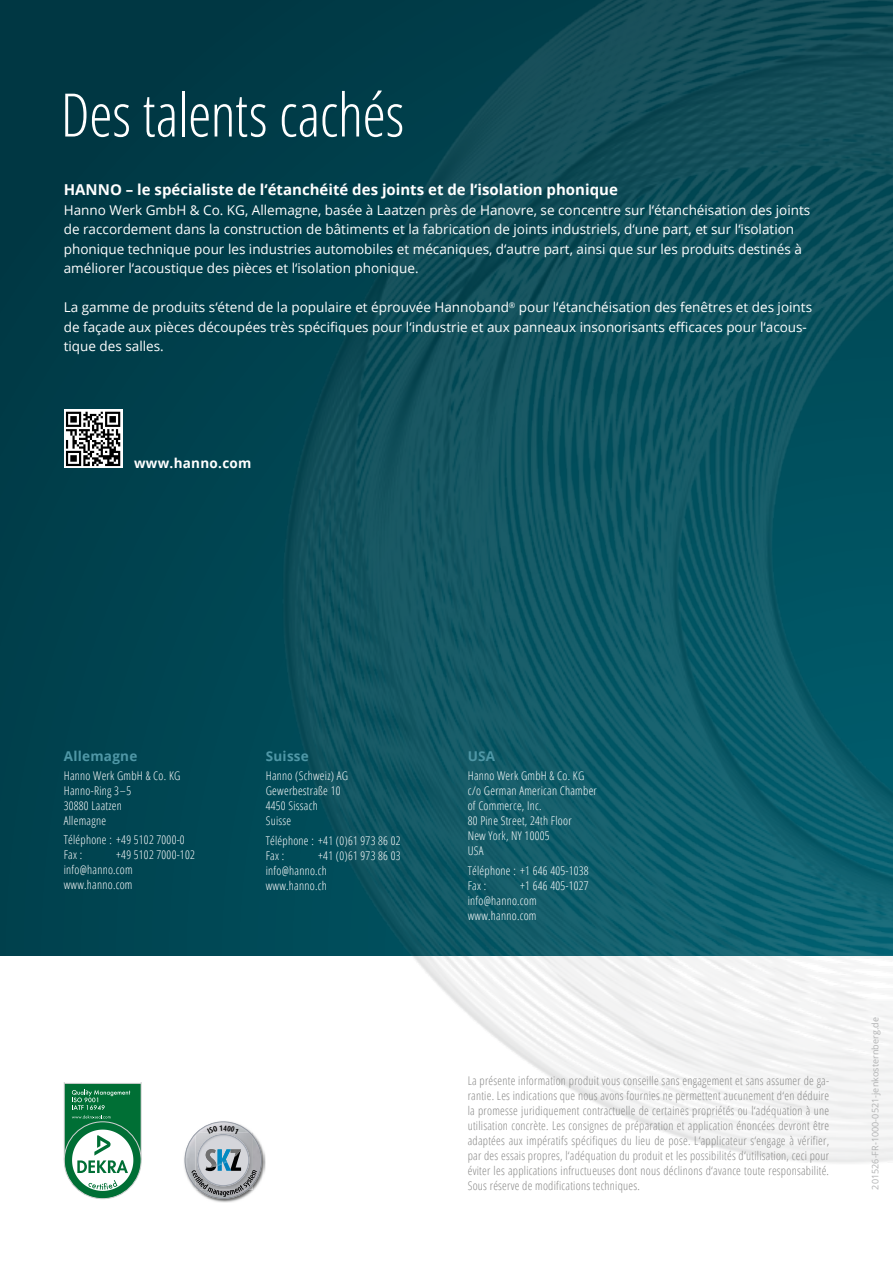
<style>
.page{position:relative;width:893px;height:1263px;background:#fff}
.page>*{position:absolute;margin:0;border:0;box-sizing:border-box;transform-origin:0 0}
.t1{font:300 condensed 60px "Open Sans";letter-spacing:-.01em;color:#fff}
.t2{font:700 15px "Open Sans";color:#fff}
.t3{font:13.5px/19.5px "Open Sans";color:#fff}
.t4{font:700 13.5px "Open Sans";letter-spacing:.02em;color:#4f97a6}
.t5{font:700 13.5px "Open Sans";letter-spacing:.02em;color:#fff}
.t6{font:300 condensed 12px/15px "Open Sans";letter-spacing:.02em;color:#878786;text-align:justify}
.t7{font:300 condensed 12px/15px "Open Sans";letter-spacing:.02em;color:#fff}
.t8{font:9px "Open Sans";letter-spacing:.005em;color:#b1b2b3}
</style>
<div class="page">
<div style="left:0;top:0;width:893px;height:956px;background:#00404c"></div>
<img style="left:278px;top:0;width:615px;height:1163px">
<svg style="left:64px;top:410px;width:58px;height:58px"></svg>
<svg style="left:66px;top:412px;width:54px;height:54px;background:#797979"></svg>
<img style="left:184px;top:1147px;width:81px;height:55px">
<svg style="left:64px;top:1122px;width:77px;height:77px"></svg>
<svg style="left:64px;top:1083px;width:78px;height:108px"></svg>
<svg style="left:185px;top:1121px;width:77px;height:78px"></svg>
<h1 class="t1" style="left:61px;top:74px;width:345px">Des talents cachés</h1>
<p class="t2" style="left:64px;top:179px;width:556px">HANNO – le spécialiste de l‘étanchéité des joints et de l‘isolation phonique</p>
<p class="t3" style="left:64px;top:200px;width:748px">Hanno Werk GmbH &amp; Co. KG, Allemagne, basée à Laatzen près de Hanovre, se concentre sur l‘étanchéisation des joints de raccordement dans la construction de bâtiments et la fabrication de joints industriels, d‘une part, et sur l‘isolation phonique technique pour les industries automobiles et mécaniques, d‘autre part, ainsi que sur les produits destinés à améliorer l‘acoustique des pièces et l‘isolation phonique.</p>
<p class="t3" style="left:64px;top:297px;width:750px">La gamme de produits s‘étend de la populaire et éprouvée Hannoband<sup>®</sup> pour l‘étanchéisation des fenêtres et des joints de façade aux pièces découpées très spécifiques pour l‘industrie et aux panneaux insonorisants efficaces pour l‘acous&shy;tique des salles.</p>
<p class="t5" style="left:134px;top:454px;width:119px">www.hanno.com</p>
<p class="t4" style="left:64px;top:746px;width:75px">Allemagne</p>
<p class="t7" style="left:64px;top:768px;width:118px">Hanno Werk GmbH &amp; Co. KG<br>Hanno-Ring 3–5<br>30880 Laatzen<br>Allemagne</p>
<p class="t7" style="left:64px;top:832px;width:122px">Téléphone : +49 5102 7000-0<br>Fax :</p>
<p class="t7" style="left:64px;top:847px;width:133px;text-indent:52px">+49 5102 7000-102 info@hanno.com www.hanno.com</p>
<p class="t4" style="left:266px;top:747px;width:45px">Suisse</p>
<p class="t7" style="left:266px;top:768px;width:84px">Hanno (Schweiz) AG<br>Gewerbestraße 10<br>4450 Sissach<br>Suisse</p>
<p class="t7" style="left:266px;top:832px;width:136px">Téléphone : +41 (0)61 973 86 02<br>Fax :</p>
<p class="t7" style="left:266px;top:847px;width:136px;text-indent:52px">+41 (0)61 973 86 03 info@hanno.ch<br>www.hanno.ch</p>
<p class="t4" style="left:468px;top:747px;width:29px">USA</p>
<p class="t7" style="left:468px;top:768px;width:131px">Hanno Werk GmbH &amp; Co. KG c/o German American Chamber of Commerce, Inc.<br>80 Pine Street, 24th Floor<br>New York, NY 10005<br>USA</p>
<p class="t7" style="left:468px;top:862px;width:122px">Téléphone : +1 646 405-1038<br>Fax :</p>
<p class="t7" style="left:468px;top:877px;width:122px;text-indent:52px">+1 646 405-1027 info@hanno.com www.hanno.com</p>
<p class="t6" style="left:468px;top:1072px;width:363px">La présente information produit vous conseille sans engagement et sans assumer de ga&shy;rantie. Les indications que nous avons fournies ne permettent aucunement d‘en déduire la promesse juridiquement contractuelle de certaines propriétés ou l‘adéquation à une utilisation concrète. Les consignes de préparation et application énoncées devront être adaptées aux impératifs spécifiques du lieu de pose. L‘applicateur s‘engage à vérifier, par des essais propres, l‘adéquation du produit et les possibilités d‘utilisation, ceci pour éviter les applications infructueuses dont nous déclinons d‘avance toute responsabilité.<br>Sous réserve de modifications techniques.</p>
<p class="t8" style="left:869px;top:1190px;width:174px;rotate:-90deg">201526-FR-1000-0521-jenkosternberg.de</p>
</div>
